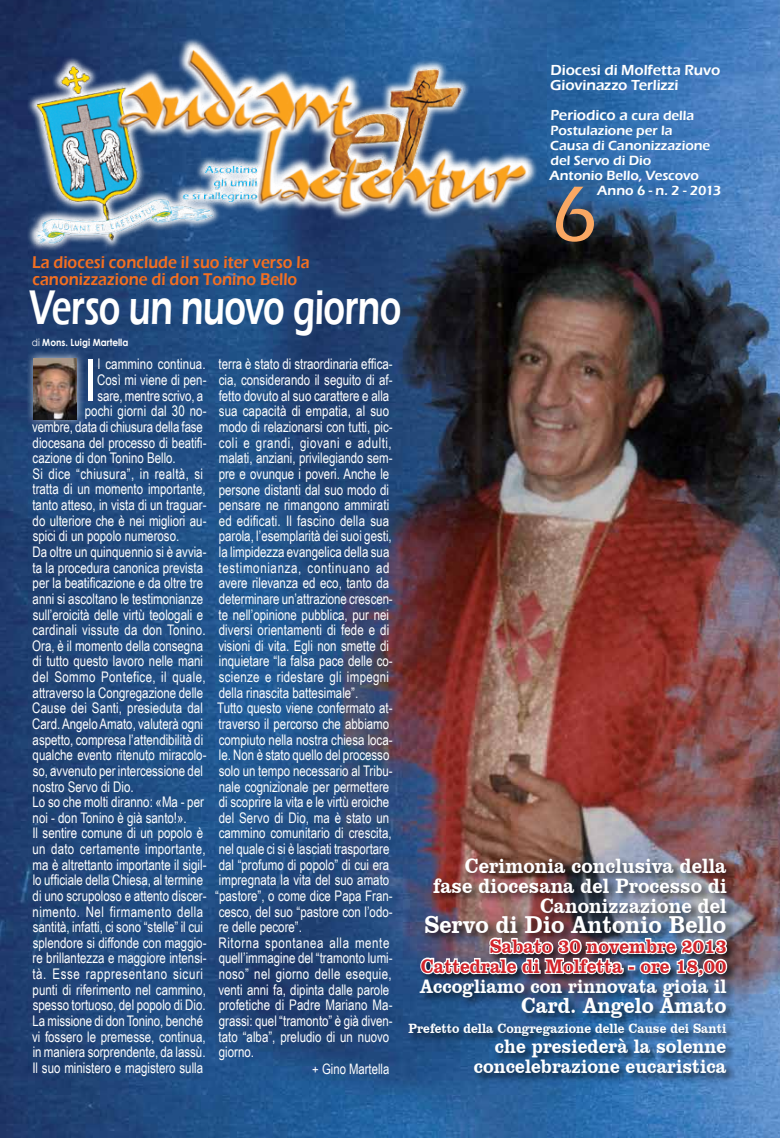
<style>
.page{position:relative;width:780px;height:1138px;background:#fff}
.page>*{position:absolute;margin:0;border:0;box-sizing:border-box;transform-origin:0 0}
.t1{font:500 81.25px "Eras ITC";color:#faa863}
.t2{font:58.25px "Arial Narrow";color:#fff;scale:.96 1}
.t3{font:600 50px "Eras ITC";letter-spacing:-.015em;color:#fff;scale:.7 1}
.t4{font:800 25px "Clarendon BT";color:#fff;scale:.9 1}
.t5{font:800 22.5px "Clarendon BT";color:#fff;scale:.9 1}
.t6{font:800 21.25px/20px "Clarendon BT";color:#fff;text-align:right;scale:.9 1}
.t7{font:800 20px/20px "Clarendon BT";color:#fff;text-align:right;scale:.9 1}
.t8{font:800 20px/20px "Clarendon BT";color:#d2232a;text-align:right;scale:.9 1}
.t9{font:600 17.5px/17.5px "Eras ITC";color:#f36f21;scale:.9 1}
.t10{font:600 15px/15px "Eras ITC";letter-spacing:-.005em;color:#fff}
.t11{font:14.62px/15.6px "Arial Narrow";color:#fff;scale:.96 1}
.t12{font:14.62px "Arial Narrow";letter-spacing:.025em;color:#fff;scale:.96 1}
.t13{font:14.62px "Arial Narrow";letter-spacing:.02em;color:#fff;scale:.96 1}
.t14{font:14.62px "Arial Narrow";letter-spacing:.035em;color:#fff;scale:.96 1}
.t15{font:14.62px "Arial Narrow";letter-spacing:.04em;color:#fff;scale:.96 1}
.t16{font:14.38px "Arial Narrow";color:#fff;scale:.96 1}
.t17{font:600 13.75px "Eras ITC";color:#fff}
.t18{font:800 13.75px "Clarendon BT";color:#fff;scale:.9 1}
.t19{font:700 10px "Century Gothic";color:#fff;scale:.9 1}
.s1{font-weight:400}
.s2{font-size:13.75px}
</style>
<div class="page">
<img style="left:0;top:0;width:780px;height:1137px">
<img style="left:6px;top:32px;width:557px;height:223px">
<div style="left:408px;top:856px;width:330px;height:228px;background:#000;opacity:.75"></div>
<img style="left:418px;top:929px;width:311px;height:49px">
<div style="left:25px;top:350px;width:60px;height:77px;background:#fff;opacity:.75"></div>
<img style="left:34px;top:358px;width:43px;height:61px">
<p class="t9" style="left:32px;top:253px;width:310px">La diocesi conclude il suo iter verso la canonizzazione di don Tonino Bello</p>
<h3 class="t3" style="left:29px;top:279px;width:533px">Verso un nuovo giorno</h3>
<p class="t19" style="left:32px;top:334px;width:109px"><span class="s1">di</span> Mons. Luigi Martella</p>
<h2 class="t2" style="left:84px;top:337px;width:15px">I</h2>
<p class="t11" style="left:98px;top:356px;width:114px">l cammino continua.</p>
<p class="t11" style="left:97px;top:371px;width:115px">Così mi viene di pen-</p>
<p class="t11" style="left:98px;top:387px;width:112px">sare, mentre scrivo, a</p>
<p class="t11" style="left:85px;top:403px;width:128px">pochi giorni dal 30 no-</p>
<p class="t11" style="left:32px;top:418px;width:179px">vembre, data di chiusura della fase</p>
<p class="t11" style="left:33px;top:434px;width:183px">diocesana del processo di beatifi-</p>
<p class="t11" style="left:33px;top:450px;width:151px">cazione di don Tonino Bello.</p>
<p class="t12" style="left:32px;top:463px;width:179px">Si dice “chiusura”, in realtà, si</p>
<p class="t11" style="left:32px;top:481px;width:182px">tratta di un momento importante,</p>
<p class="t11" style="left:32px;top:496px;width:183px">tanto atteso, in vista di un traguar-</p>
<p class="t11" style="left:33px;top:512px;width:183px">do ulteriore che è nei migliori au-</p>
<p class="t11" style="left:33px;top:528px;width:154px">spici di un popolo numeroso.</p>
<p class="t11" style="left:32px;top:543px;width:183px">Da oltre un quinquennio si è avvia-</p>
<p class="t11" style="left:32px;top:559px;width:179px">ta la procedura canonica prevista</p>
<p class="t11" style="left:33px;top:575px;width:179px">per la beatificazione e da oltre tre</p>
<p class="t11" style="left:33px;top:590px;width:179px">anni si ascoltano le testimonianze</p>
<p class="t11" style="left:33px;top:606px;width:179px">sull’eroicità delle virtù teologali e</p>
<p class="t11" style="left:33px;top:621px;width:182px">cardinali vissute da don Tonino.</p>
<p class="t11" style="left:32px;top:637px;width:179px">Ora, è il momento della consegna</p>
<p class="t11" style="left:33px;top:653px;width:179px">di tutto questo lavoro nelle mani</p>
<p class="t12" style="left:33px;top:666px;width:182px">del Sommo Pontefice, il quale,</p>
<p class="t11" style="left:33px;top:684px;width:179px">attraverso la Congregazione delle</p>
<p class="t11" style="left:32px;top:699px;width:179px">Cause dei Santi, presieduta dal</p>
<p class="t11" style="left:32px;top:715px;width:179px">Card. Angelo Amato, valuterà ogni</p>
<p class="t11" style="left:33px;top:731px;width:179px">aspetto, compresa l’attendibilità di</p>
<p class="t11" style="left:33px;top:746px;width:183px">qualche evento ritenuto miracolo-</p>
<p class="t11" style="left:33px;top:762px;width:179px">so, avvenuto per intercessione del</p>
<p class="t11" style="left:33px;top:778px;width:107px">nostro Servo di Dio.</p>
<p class="t11" style="left:33px;top:793px;width:180px">Lo so che molti diranno: «Ma - per</p>
<p class="t11" style="left:33px;top:809px;width:162px">noi - don Tonino è già santo!».</p>
<p class="t11" style="left:32px;top:824px;width:179px">Il sentire comune di un popolo è</p>
<p class="t13" style="left:33px;top:838px;width:182px">un dato certamente importante,</p>
<p class="t11" style="left:33px;top:856px;width:183px">ma è altrettanto importante il sigil-</p>
<p class="t11" style="left:33px;top:871px;width:179px">lo ufficiale della Chiesa, al termine</p>
<p class="t11" style="left:33px;top:887px;width:183px">di uno scrupoloso e attento discer-</p>
<p class="t14" style="left:33px;top:900px;width:179px">nimento. Nel firmamento della</p>
<p class="t11" style="left:33px;top:918px;width:179px">santità, infatti, ci sono “stelle” il cui</p>
<p class="t11" style="left:33px;top:934px;width:183px">splendore si diffonde con maggio-</p>
<p class="t11" style="left:33px;top:950px;width:183px">re brillantezza e maggiore intensi-</p>
<p class="t15" style="left:32px;top:963px;width:179px">tà. Esse rappresentano sicuri</p>
<p class="t11" style="left:33px;top:981px;width:182px">punti di riferimento nel cammino,</p>
<p class="t11" style="left:33px;top:996px;width:182px">spesso tortuoso, del popolo di Dio.</p>
<p class="t11" style="left:33px;top:1012px;width:179px">La missione di don Tonino, benché</p>
<p class="t11" style="left:32px;top:1028px;width:182px">vi fossero le premesse, continua,</p>
<p class="t11" style="left:33px;top:1043px;width:181px">in maniera sorprendente, da lassù.</p>
<p class="t11" style="left:32px;top:1059px;width:179px">Il suo ministero e magistero sulla</p>
<p class="t11" style="left:215px;top:356px;width:186px">terra è stato di straordinaria effica&shy;cia, considerando il seguito di af&shy;fetto dovuto al suo carattere e alla sua capacità di empatia, al suo modo di relazionarsi con tutti, pic&shy;coli e grandi, giovani e adulti, malati, anziani, privilegiando sem&shy;pre e ovunque i poveri. Anche le persone distanti dal suo modo di pensare ne rimangono ammirati ed edificati. Il fascino della sua parola, l’esemplarità dei suoi gesti, la limpidezza evangelica della sua testimonianza, continuano ad avere rilevanza ed eco, tanto da determinare un’attrazione crescen&shy;te nell’opinione pubblica, pur nei diversi orientamenti di fede e di visioni di vita. Egli non smette di inquietare “la falsa pace delle co&shy;scienze e ridestare gli impegni della rinascita battesimale”.<br>Tutto questo viene confermato at&shy;traverso il percorso che abbiamo compiuto nella nostra chiesa loca&shy;le. Non è stato quello del processo solo un tempo necessario al Tribu&shy;nale cognizionale per permettere di scoprire la vita e le virtù eroiche del Servo di Dio, ma è stato un cammino comunitario di crescita, nel quale ci si è lasciati trasportare dal “profumo di popolo” di cui era impregnata la vita del suo amato “pastore”, o come dice Papa Fran&shy;cesco, del suo “pastore con l’odo&shy;re delle pecore”.<br>Ritorna spontanea alla mente quell’immagine del “tramonto lumi&shy;noso” nel giorno delle esequie, venti anni fa, dipinta dalle parole profetiche di Padre Mariano Ma&shy;grassi: quel “tramonto” è già diven&shy;tato “alba”, preludio di un nuovo giorno.</p>
<p class="t16" style="left:312px;top:1058px;width:82px">+ Gino Martella</p>
<p class="t10" style="left:550px;top:63px;width:172px">Diocesi di Molfetta Ruvo<br>Giovinazzo Terlizzi</p>
<p class="t10" style="left:550px;top:108px;width:145px">Periodico a <span class="s2">cura della</span></p>
<p class="t17" style="left:550px;top:123px;width:124px">Postulazione per la</p>
<p class="t17" style="left:550px;top:138px;width:162px">Causa di Canonizzazione</p>
<p class="t17" style="left:550px;top:153px;width:102px">del Servo di Dio</p>
<p class="t17" style="left:549px;top:168px;width:151px">Antonio Bello, Vescovo</p>
<p class="t17" style="left:597px;top:183px;width:125px">Anno 6 - n. 2 - 2013</p>
<h1 class="t1" style="left:551px;top:168px;width:48px">6</h1>
<h3 class="t6" style="left:433px;top:854px;width:328px">Cerimonia conclusiva della fase diocesana del Processo di<br>Canonizzazione del</h3>
<h3 class="t4" style="left:424px;top:908px;width:337px">Servo di Dio Antonio Bello</h3>
<h3 class="t8" style="left:421px;top:935px;width:341px">Sabato 30 novembre 2013<br>Cattedrale di Molfetta - ore 18,00</h3>
<h3 class="t7" style="left:420px;top:975px;width:342px">Accogliamo con rinnovata gioia il</h3>
<h3 class="t5" style="left:521px;top:990px;width:229px">Card. Angelo Amato</h3>
<p class="t18" style="left:408px;top:1019px;width:354px">Prefetto della Congregazione delle Cause dei Santi</p>
<h3 class="t7" style="left:473px;top:1035px;width:282px">che presiederà la solenne concelebrazione eucaristica</h3>
</div>
